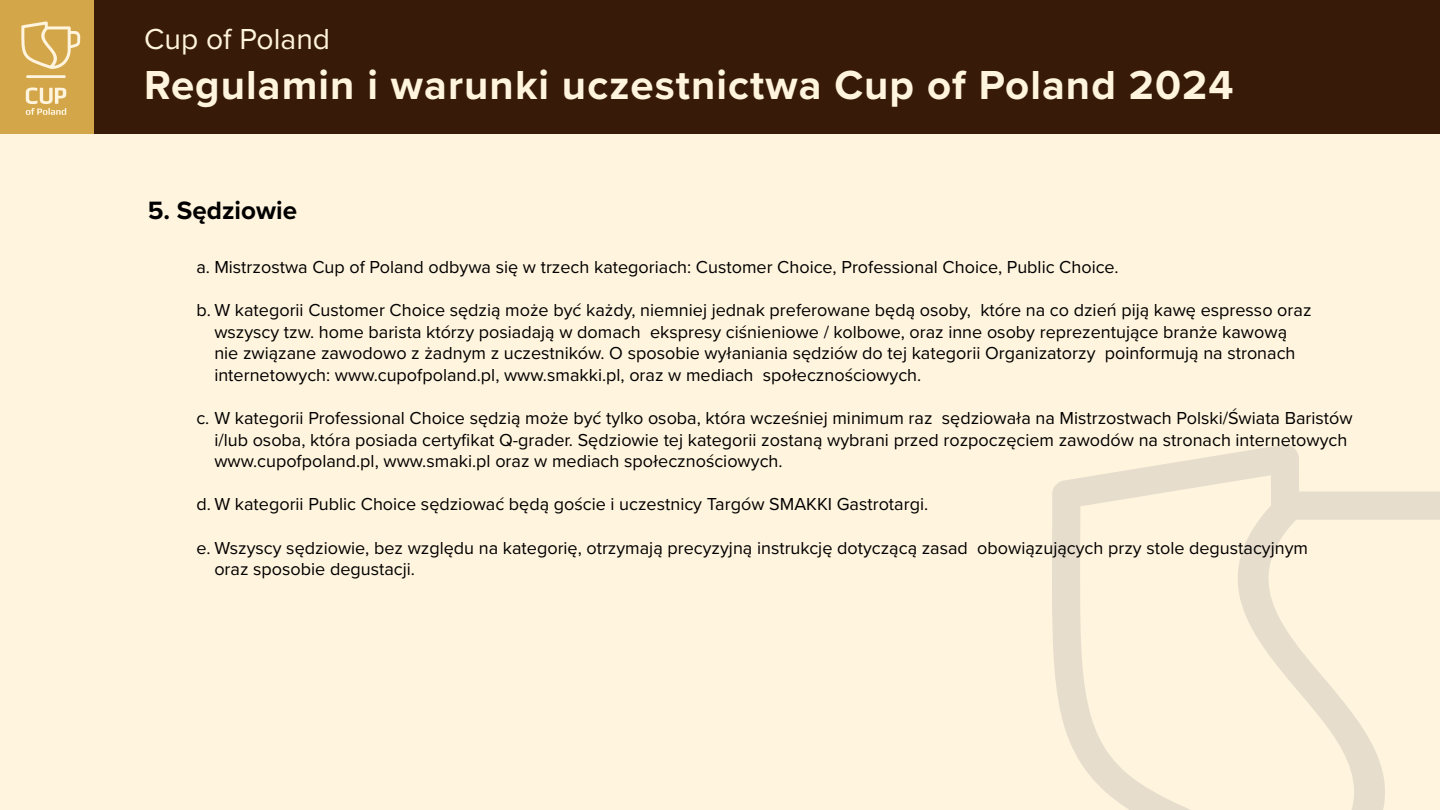
<style>
.page{position:relative;width:1440px;height:810px;background:#fff}
.page>*{position:absolute;margin:0;border:0;box-sizing:border-box;transform-origin:0 0}
.t1{font:700 42px "Proxima Nova";letter-spacing:.025em;color:#fff4dd}
.t2{font:30px "Proxima Nova";color:#fff4dd}
.t3{font:700 26px "Proxima Nova";color:#000}
.t4{font:18px/21.6px "Proxima Nova";color:#000}
</style>
<div class="page">
<div style="left:0;top:6px;width:1440px;height:804px;background:#fff4dd"></div>
<div style="left:0;top:0;width:1440px;height:134px;background:#381a08"></div>
<svg style="left:1052px;top:445px;width:388px;height:364px"></svg>
<div style="left:0;top:0;width:94px;height:134px;background:#d4a64a"></div>
<svg style="left:21px;top:21px;width:59px;height:48px"></svg>
<hr style="left:26px;top:75px;width:40px;height:3px;background:#fff4dd">
<svg style="left:26px;top:88px;width:40px;height:26px"></svg>
<h2 class="t2" style="left:144px;top:17px;width:187px">Cup of Poland</h2>
<h1 class="t1" style="left:144px;top:53px;width:1091px">Regulamin i warunki uczestnictwa Cup of Poland 2024</h1>
<h3 class="t3" style="left:148px;top:191px;width:151px">5. Sędziowie</h3>
<p class="t4" style="left:196px;top:255px;width:924px">a. Mistrzostwa Cup of Poland odbywa się w trzech kategoriach: Customer Choice, Professional Choice, Public Choice.</p>
<p class="t4" style="left:214px;top:298px;width:1099px;text-indent:-18px">b. W kategorii Customer Choice sędzią może być każdy, niemniej jednak preferowane będą osoby, które na co dzień piją kawę espresso oraz wszyscy tzw. home barista którzy posiadają w domach ekspresy ciśnieniowe / kolbowe, oraz inne osoby reprezentujące branże kawową nie związane zawodowo z żadnym z uczestników. O sposobie wyłaniania sędziów do tej kategorii Organizatorzy poinformują na stronach internetowych: www.cupofpoland.pl, www.smakki.pl, oraz w mediach społecznościowych.</p>
<p class="t4" style="left:214px;top:406px;width:1140px;text-indent:-18px">c. W kategorii Professional Choice sędzią może być tylko osoba, która wcześniej minimum raz sędziowała na Mistrzostwach Polski/Świata Baristów i/lub osoba, która posiada certyfikat Q-grader. Sędziowie tej kategorii zostaną wybrani przed rozpoczęciem zawodów na stronach internetowych www.cupofpoland.pl, www.smaki.pl oraz w mediach społecznościowych.</p>
<p class="t4" style="left:196px;top:493px;width:733px">d. W kategorii Public Choice sędziować będą goście i uczestnicy Targów SMAKKI Gastrotargi.</p>
<p class="t4" style="left:214px;top:536px;width:1095px;text-indent:-18px">e. Wszyscy sędziowie, bez względu na kategorię, otrzymają precyzyjną instrukcję dotyczącą zasad obowiązujących przy stole degustacyjnym oraz sposobie degustacji.</p>
</div>
